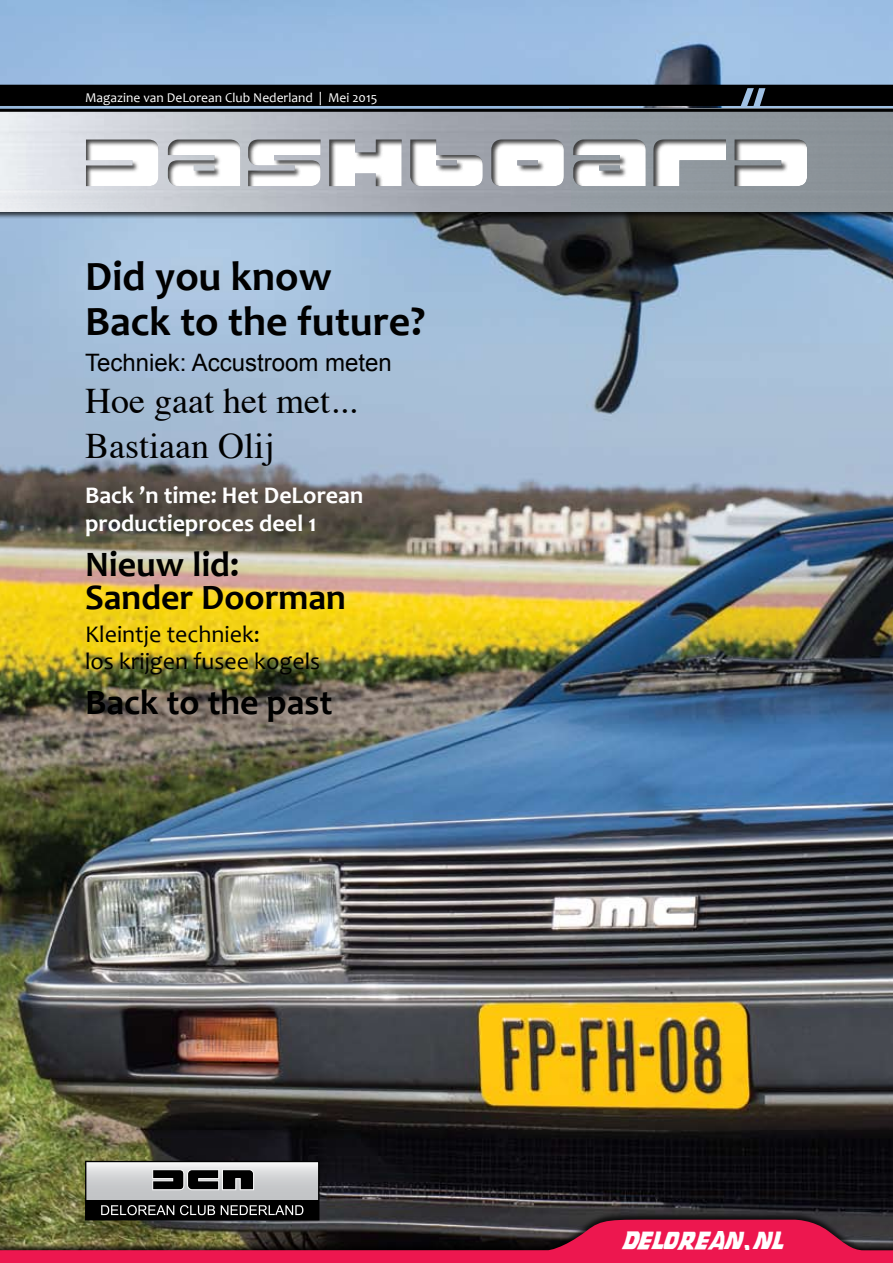
<style>
.page{position:relative;width:893px;height:1263px;background:#fff}
.page>*{position:absolute;margin:0;border:0;box-sizing:border-box;transform-origin:0 0}
.t1{font:69px "Rustproof Body";color:#fff}
.t2{font:700 42px/45px "Candara";color:#000}
.t3{font:700 36px/33px "Candara";color:#000}
.t4{font:36px/45px "Times";color:#000}
.t5{font:700 24px/28.5px "Candara";color:#fff}
.t6{font:24px/27px "Candara";color:#000}
.t7{font:24px "Arial";color:#000}
.t8{font:24px "Back TTF";color:#fff}
.t9{font:13.5px "Candara";color:#fff}
</style>
<div class="page">
<img style="left:0;top:0;width:893px;height:1161px">
<div style="left:0;top:108px;width:893px;height:118px;background:#000;opacity:.75"></div>
<img style="left:0;top:200px;width:893px;height:11px">
<div style="left:0;top:100px;width:893px;height:100px;background:#000;opacity:.75"></div>
<hr style="left:0;top:109px;width:893px;height:3px;background:#000">
<div style="left:0;top:85px;width:893px;height:21px;background:#000"></div>
<svg style="left:0;top:1161px;width:893px;height:102px;background:#63363d"></svg>
<p class="t9" style="left:85px;top:89px;width:294px">Magazine van DeLorean Club Nederland | Mei 2015</p>
<h1 class="t1" style="left:82px;top:125px;width:731px">DASHBOARD</h1>
<h2 class="t2" style="left:85px;top:253px;width:342px">Did you know<br>Back to the future?</h2>
<p class="t7" style="left:85px;top:346px;width:308px">Techniek: Accustroom meten</p>
<h3 class="t4" style="left:85px;top:375px;width:273px">Hoe gaat het met...<br>Bastiaan Olij</h3>
<p class="t5" style="left:85px;top:480px;width:280px">Back ’n time: Het DeLorean productieproces deel 1</p>
<h3 class="t3" style="left:85px;top:547px;width:262px">Nieuw lid:<br>Sander Doorman</h3>
<p class="t6" style="left:85px;top:620px;width:237px">Kleintje techniek:<br>los krijgen fusee kogels</p>
<h3 class="t3" style="left:85px;top:685px;width:249px">Back to the past</h3>
<p class="t8" style="left:624px;top:1228px;width:162px">DELOREAN.NL</p>
</div>
